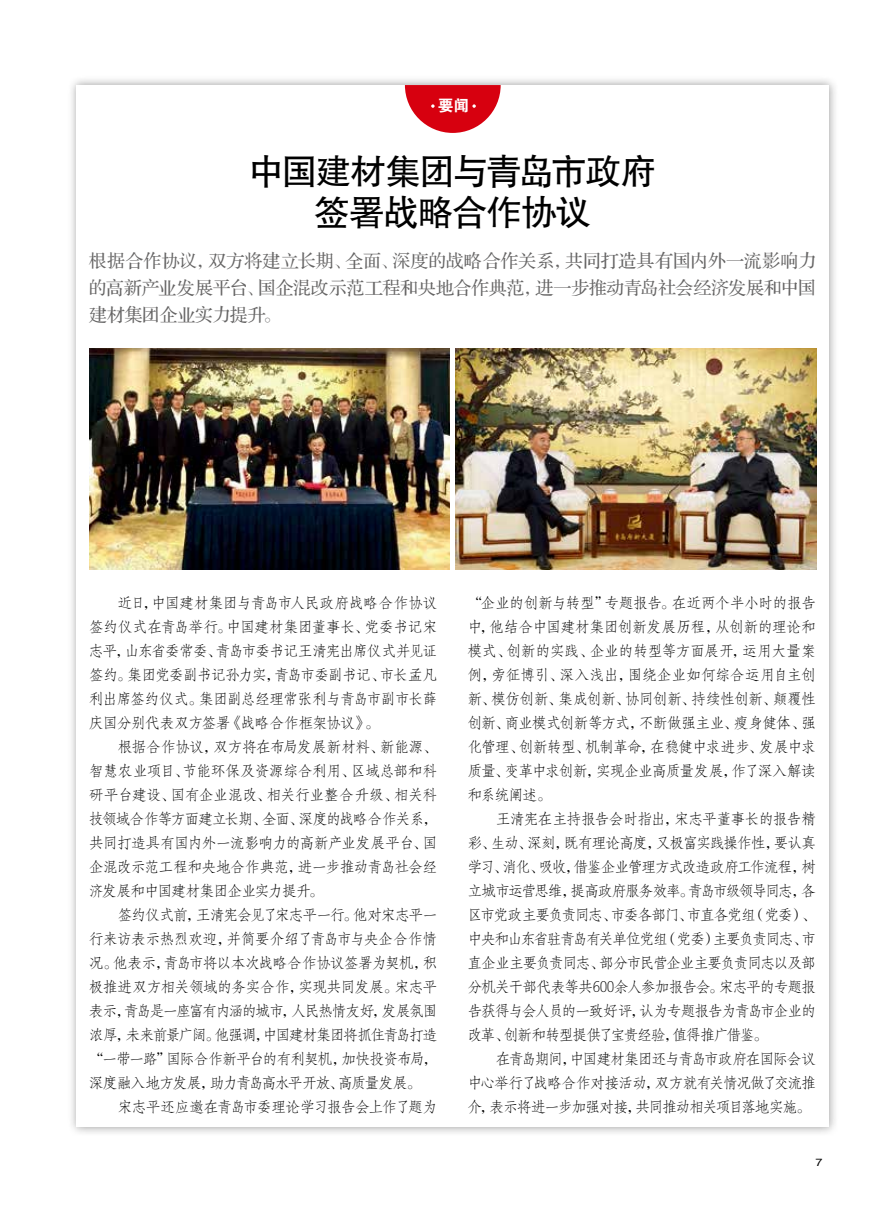
<style>
.page{position:relative;width:893px;height:1212px;background:#fff}
.page>*{position:absolute;margin:0;border:0;box-sizing:border-box;transform-origin:0 0}
.t1{font:36px/40.8px "FZHTJW GB1 0";letter-spacing:-.05em;color:#000;text-align:center}
.t2{font:18px/27px "FZS3 JW GB1 0";letter-spacing:-.02em;color:#656464;text-align:justify}
.t3{font:15.75px "FZDHTJW GB1 0";color:#fff}
.t4{font:15px/24px "FZFSJW GB1 0";letter-spacing:-.075em;color:#000;text-align:justify}
.t5{font:10.5px "Helvetica";color:#000;scale:1.2 1}
</style>
<div class="page">
<div style="left:67px;top:75px;width:772px;height:1061px;background:#000;opacity:.37"></div>
<div style="left:77px;top:85px;width:752px;height:1042px;background:#fff"></div>
<svg style="left:405px;top:85px;width:96px;height:48px"></svg>
<img style="left:90px;top:348px;width:360px;height:222px">
<img style="left:456px;top:348px;width:360px;height:222px">
<p class="t3" style="left:438px;top:97px;width:33px">要闻</p>
<h1 class="t1" style="left:248px;top:152px;width:410px">中国建材集团与青岛市政府签署战略合作协议</h1>
<p class="t2" style="left:89px;top:248px;width:729px">根据合作协议，双方将建立长期、全面、深度的战略合作关系，共同打造具有国内外一流影响力的高新产业发展平台、国企混改示范工程和央地合作典范，进一步推动青岛社会经济发展和中国建材集团企业实力提升。</p>
<p class="t4" style="left:89px;top:591px;width:350px;text-indent:28px">近日，中国建材集团与青岛市人民政府战略合作协议签约仪式在青岛举行。中国建材集团董事长、党委书记宋志平，山东省委常委、青岛市委书记王清宪出席仪式并见证签约。集团党委副书记孙力实，青岛市委副书记、市长孟凡利出席签约仪式。集团副总经理常张利与青岛市副市长薛庆国分别代表双方签署《战略合作框架协议》。</p>
<p class="t4" style="left:89px;top:735px;width:350px;text-indent:28px">根据合作协议，双方将在布局发展新材料、新能源、智慧农业项目、节能环保及资源综合利用、区域总部和科研平台建设、国有企业混改、相关行业整合升级、相关科技领域合作等方面建立长期、全面、深度的战略合作关系，共同打造具有国内外一流影响力的高新产业发展平台、国企混改示范工程和央地合作典范，进一步推动青岛社会经济发展和中国建材集团企业实力提升。</p>
<p class="t4" style="left:89px;top:903px;width:350px;text-indent:28px">签约仪式前，王清宪会见了宋志平一行。他对宋志平一行来访表示热烈欢迎，并简要介绍了青岛市与央企合作情况。他表示，青岛市将以本次战略合作协议签署为契机，积极推进双方相关领域的务实合作，实现共同发展。宋志平表示，青岛是一座富有内涵的城市，人民热情友好，发展氛围浓厚，未来前景广阔。他强调，中国建材集团将抓住青岛打造“一带一路”国际合作新平台的有利契机，加快投资布局，深度融入地方发展，助力青岛高水平开放、高质量发展。</p>
<p class="t4" style="left:117px;top:1095px;width:322px">宋志平还应邀在青岛市委理论学习报告会上作了题为</p>
<p class="t4" style="left:467px;top:591px;width:350px">“企业的创新与转型”专题报告。在近两个半小时的报告中，他结合中国建材集团创新发展历程，从创新的理论和模式、创新的实践、企业的转型等方面展开，运用大量案例，旁征博引、深入浅出，围绕企业如何综合运用自主创新、模仿创新、集成创新、协同创新、持续性创新、颠覆性创新、商业模式创新等方式，不断做强主业、瘦身健体、强化管理、创新转型、机制革命，在稳健中求进步、发展中求质量、变革中求创新，实现企业高质量发展，作了深入解读和系统阐述。</p>
<p class="t4" style="left:467px;top:807px;width:350px;text-indent:28px">王清宪在主持报告会时指出，宋志平董事长的报告精彩、生动、深刻，既有理论高度，又极富实践操作性，要认真学习、消化、吸收，借鉴企业管理方式改造政府工作流程，树立城市运营思维，提高政府服务效率。青岛市级领导同志，各区市党政主要负责同志、市委各部门、市直各党组（党委）、中央和山东省驻青岛有关单位党组（党委）主要负责同志、市直企业主要负责同志、部分市民营企业主要负责同志以及部分机关干部代表等共600余人参加报告会。宋志平的专题报告获得与会人员的一致好评，认为专题报告为青岛市企业的改革、创新和转型提供了宝贵经验，值得推广借鉴。</p>
<p class="t4" style="left:467px;top:1047px;width:350px;text-indent:28px">在青岛期间，中国建材集团还与青岛市政府在国际会议中心举行了战略合作对接活动，双方就有关情况做了交流推介，表示将进一步加强对接，共同推动相关项目落地实施。</p>
<p class="t5" style="left:815px;top:1154px;width:7px">7</p>
</div>
